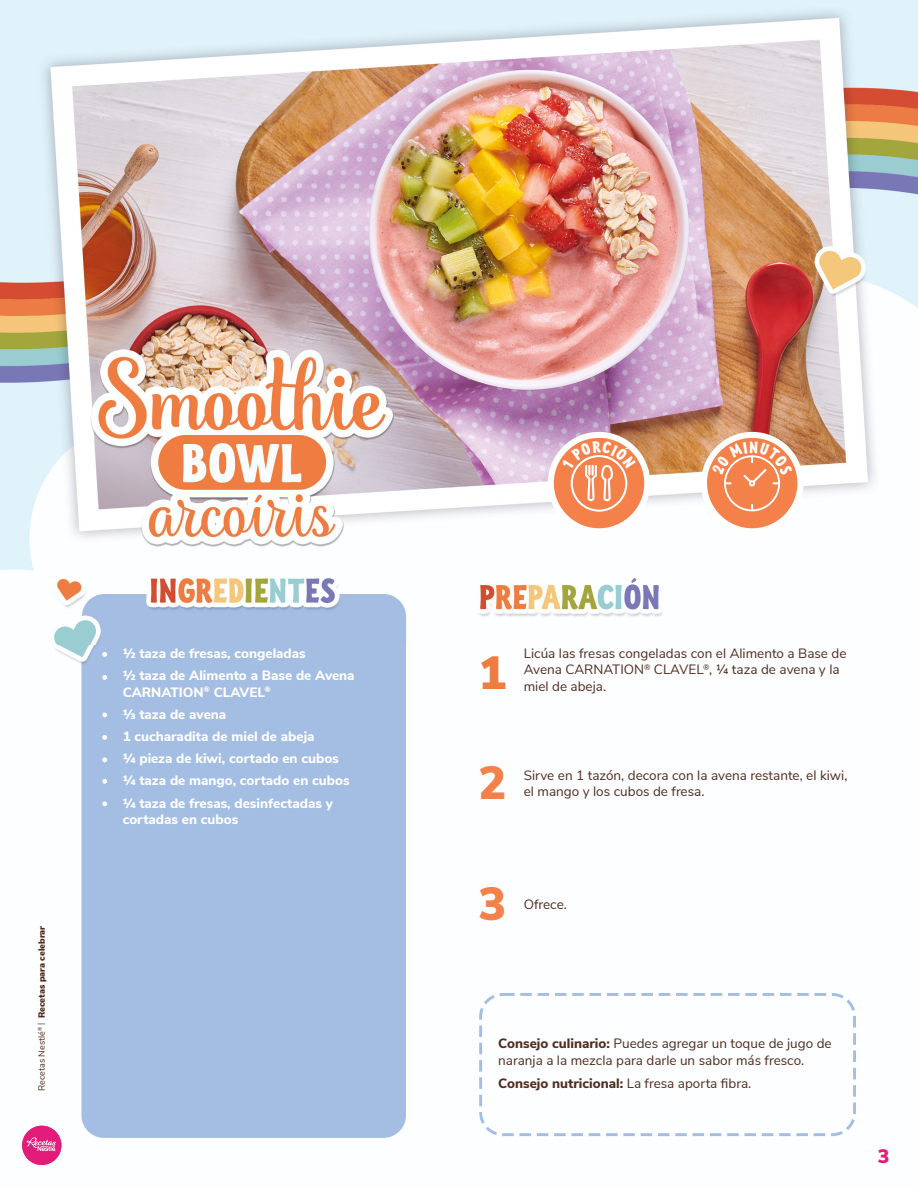
<style>
.page{position:relative;width:918px;height:1188px;background:#fff}
.page>*{position:absolute;margin:0;border:0;box-sizing:border-box;transform-origin:0 0}
.t1{font:900 46.5px "Nunito Sans";color:#f4804a}
.t2{font:900 46.5px "Nunito Sans";color:#ed7d42}
.t3{font:900 19.5px "Nunito Sans";color:#e31c79}
.t4{font:13.5px/16.2px "Nunito Sans";color:#502c1d}
.t5{font:800 13.5px/16.2px "Nunito Sans";color:#fff}
.t6{font:800 13.5px "Nunito Sans";color:#502c1d}
.t7{font:900 9px "Nunito Sans";color:#502c1d}
.s1{font-weight:400}
.s2{font-family:"Photo Wall Poster Serif";font-weight:400}
.s3{font-weight:800}
</style>
<div class="page">
<img style="left:22px;top:645px;width:834px;height:520px">
<img style="left:22px;top:1126px;width:39px;height:39px;border-radius:20px">
<svg style="left:27px;top:1137px;width:29px;height:14px"></svg>
<img style="left:0;top:0;width:918px;height:645px">
<svg style="left:701px;top:432px;width:102px;height:102px"></svg>
<svg style="left:548px;top:432px;width:102px;height:102px;fill:#f4804a"></svg>
<svg style="left:102px;top:652px;width:5px;height:5px"></svg>
<svg style="left:102px;top:675px;width:5px;height:5px"></svg>
<svg style="left:102px;top:712px;width:5px;height:5px"></svg>
<svg style="left:102px;top:735px;width:5px;height:5px"></svg>
<svg style="left:102px;top:757px;width:5px;height:5px"></svg>
<svg style="left:102px;top:779px;width:5px;height:5px"></svg>
<svg style="left:102px;top:801px;width:5px;height:5px"></svg>
<svg style="left:562px;top:441px;width:74px;height:61px"></svg>
<svg style="left:712px;top:441px;width:81px;height:70px"></svg>
<p class="t7" style="left:35px;top:1091px;width:167px;rotate:-90deg"><span class="s1">Recetas Nestlé</span><sup>®</sup> <span class="s2">|</span> Recetas para celebrar</p>
<p class="t5" style="left:123px;top:645px;width:185px">½ taza de fresas, congeladas</p>
<p class="t5" style="left:123px;top:667px;width:234px">½ taza de Alimento a Base de Avena<br>CARNATION<sup>®</sup> CLAVEL<sup>®</sup></p>
<p class="t5" style="left:123px;top:705px;width:105px">1/3 taza de avena</p>
<p class="t5" style="left:123px;top:727px;width:193px">1 cucharadita de miel de abeja</p>
<p class="t5" style="left:123px;top:750px;width:218px">¼ pieza de kiwi, cortado en cubos</p>
<p class="t5" style="left:123px;top:772px;width:228px">¼ taza de mango, cortado en cubos</p>
<p class="t5" style="left:123px;top:794px;width:212px">¼ taza de fresas, desinfectadas y cortadas en cubos</p>
<p class="t2" style="left:479px;top:639px;width:29px">1</p>
<p class="t4" style="left:524px;top:645px;width:324px">Licúa las fresas congeladas con el Alimento a Base de<br>Avena CARNATION<sup>®</sup> CLAVEL<sup>®</sup>, ¼ taza de avena y la miel de abeja.</p>
<p class="t1" style="left:479px;top:748px;width:29px">2</p>
<p class="t4" style="left:524px;top:766px;width:325px">Sirve en 1 tazón, decora con la avena restante, el kiwi, el mango y los cubos de fresa.</p>
<p class="t1" style="left:479px;top:870px;width:29px">3</p>
<p class="t4" style="left:524px;top:896px;width:45px">Ofrece.</p>
<p class="t4" style="left:498px;top:1035px;width:335px"><span class="s3">Consejo culinario:</span> Puedes agregar un toque de jugo de naranja a la mezcla para darle un sabor más fresco.</p>
<p class="t6" style="left:498px;top:1073px;width:255px">Consejo nutricional: <span class="s1">La fresa aporta fibra.</span></p>
<h2 class="t3" style="left:878px;top:1142px;width:13px">3</h2>
</div>
